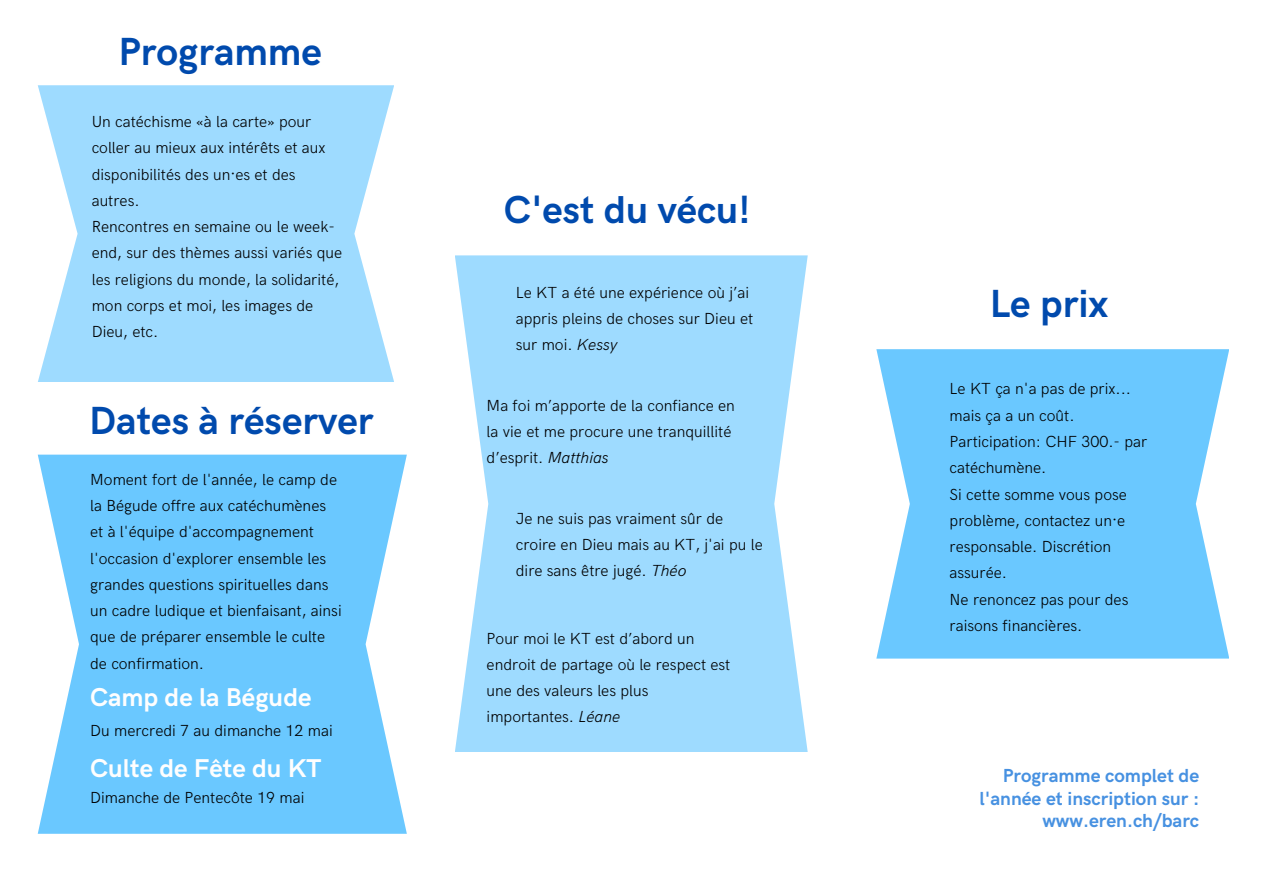
<style>
.page{position:relative;width:1263px;height:894px;background:#fff}
.page>*{position:absolute;margin:0;border:0;box-sizing:border-box;transform-origin:0 0}
.t1{font:700 39.3px "HK Grotesk";color:#004aad}
.t2{font:700 39px "HK Grotesk";color:#004aad}
.t3{font:700 25.8px "HK Grotesk";color:#fefefe}
.t4{font:700 18.9px/22.5px "HK Grotesk";color:#4791e1;text-align:right}
.t5{font:300 16.05px/26.2px "HK Grotesk";color:#000}
.s1{font-style:italic}
</style>
<div class="page">
<svg style="left:38px;top:85px;width:356px;height:297px;background:#a8dfff"></svg>
<svg style="left:38px;top:454px;width:369px;height:379px;background:#7aceff"></svg>
<svg style="left:876px;top:349px;width:353px;height:309px;background:#78cdff"></svg>
<svg style="left:455px;top:255px;width:353px;height:497px;background:#a7deff"></svg>
<p class="t1" style="left:119px;top:30px;width:205px">Programme</p>
<p class="t5" style="left:92px;top:109px;width:235px">Un catéchisme «à la carte» pour coller au mieux aux intérêts et aux disponibilités des un·es et des autres.</p>
<p class="t5" style="left:92px;top:214px;width:252px">Rencontres en semaine ou le week&shy;end, sur des thèmes aussi variés que les religions du monde, la solidarité, mon corps et moi, les images de<br>Dieu, etc.</p>
<p class="t1" style="left:89px;top:399px;width:286px">Dates à réserver</p>
<p class="t5" style="left:90px;top:466px;width:253px">Moment fort de l'année, le camp de la Bégude offre aux catéchumènes et à l'équipe d'accompagnement l'occasion d'explorer ensemble les grandes questions spirituelles dans un cadre ludique et bienfaisant, ainsi que de préparer ensemble le culte de confirmation.</p>
<p class="t3" style="left:90px;top:683px;width:223px">Camp de la Bégude</p>
<p class="t5" style="left:90px;top:717px;width:244px">Du mercredi 7 au dimanche 12 mai</p>
<p class="t3" style="left:90px;top:753px;width:233px">Culte de Fête du KT</p>
<p class="t5" style="left:90px;top:784px;width:216px">Dimanche de Pentecôte 19 mai</p>
<p class="t2" style="left:504px;top:188px;width:248px">C'est du vécu!</p>
<p class="t5" style="left:516px;top:280px;width:239px;line-height:25.8px">Le KT a été une expérience où j’ai appris pleins de choses sur Dieu et sur moi. <span class="s1">Kessy</span></p>
<p class="t5" style="left:487px;top:393px;width:250px;line-height:25.8px">Ma foi m’apporte de la confiance en la vie et me procure une tranquillité d’esprit. <span class="s1">Matthias</span></p>
<p class="t5" style="left:516px;top:506px;width:248px;line-height:25.8px">Je ne suis pas vraiment sûr de croire en Dieu mais au KT, j'ai pu le dire sans être jugé. <span class="s1">Théo</span></p>
<p class="t5" style="left:487px;top:626px;width:245px;line-height:25.8px">Pour moi le KT est d’abord un endroit de partage où le respect est une des valeurs les plus importantes. <span class="s1">Léane</span></p>
<p class="t1" style="left:990px;top:281px;width:120px">Le prix</p>
<p class="t5" style="left:949px;top:376px;width:183px">Le KT ça n'a pas de prix... mais ça a un coût.</p>
<p class="t5" style="left:949px;top:429px;width:199px">Participation: CHF 300.- par catéchumène.</p>
<p class="t5" style="left:949px;top:481px;width:179px">Si cette somme vous pose problème, contactez un·e responsable. Discrétion assurée.</p>
<p class="t5" style="left:949px;top:586px;width:180px">Ne renoncez pas pour des raisons financières.</p>
<p class="t4" style="left:979px;top:764px;width:221px">Programme complet de l'année et inscription sur : www.eren.ch/barc</p>
</div>
